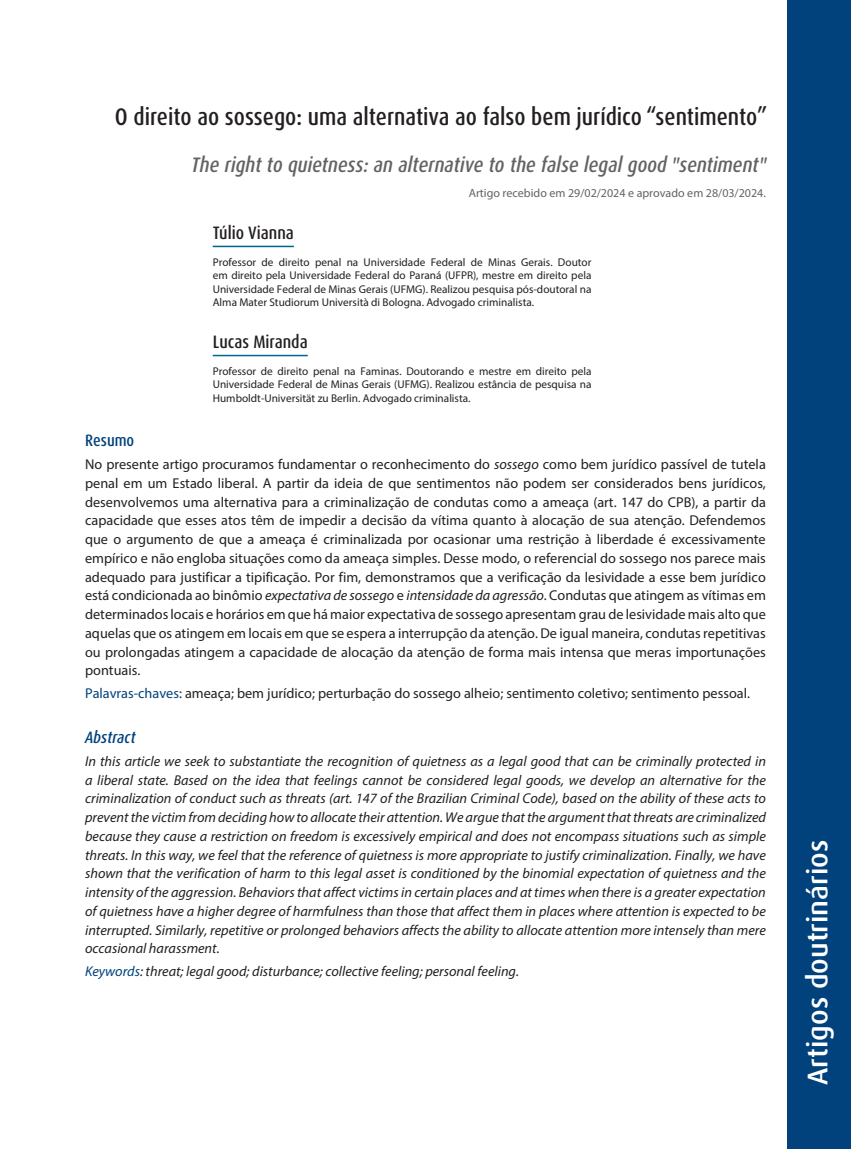
<style>
.page{position:relative;width:851px;height:1149px;background:#fff}
.page>*{position:absolute;margin:0;border:0;box-sizing:border-box;transform-origin:0 0}
.t1{font:500 28.5px "Dax Pro";color:#fff}
._00_-_TÍTULO{font:500 condensed 24px "Dax Pro";color:#231f20}
._01_-_Título_em_inglês{font:italic 500 condensed 21px "Dax Pro";color:#636366}
._02_-_AUTOR{font:500 condensed 18px "Dax Pro";color:#231f20}
._07_-_ABSTRACT{font:italic 500 condensed 16.5px "Dax Pro";color:#01427c}
._05_-_RESUMO{font:500 condensed 16.5px "Dax Pro";color:#01427c}
._06_-_TEXTO_RESUMO{font:14.25px/18.8px "Myriad Pro";color:#231f20;text-align:justify}
._08_-_TEXTO_RESUMO_ABSTRACT{font:italic 14.25px/18.8px "Myriad Pro";color:#231f20;text-align:justify}
._03_-_Artigo_Recebido{font:12px "Myriad Pro";color:#636366}
._04_-_BIOGRAFIA{font:11.25px/13.5px "Myriad Pro";color:#231f20;text-align:justify}
.s1{font-style:italic}
.s2{color:#01427c}
</style>
<div class="page">
<div style="left:787px;top:0;width:63px;height:1148px;background:#01427c"></div>
<hr style="left:213px;top:245px;width:81px;height:2px;background:#006494">
<hr style="left:213px;top:355px;width:95px;height:1px;background:#006494">
<p class="_00_-_TÍTULO" style="left:115px;top:101px;width:653px">O direito ao sossego: uma alternativa ao falso bem jurídico “sentimento”</p>
<p class="_01_-_Título_em_inglês" style="left:191px;top:151px;width:576px">The right to quietness: an alternative to the false legal good "sentiment"</p>
<p class="_03_-_Artigo_Recebido" style="left:468px;top:185px;width:299px">Artigo recebido em 29/02/2024 e aprovado em 28/03/2024.</p>
<p class="_02_-_AUTOR" style="left:213px;top:221px;width:83px">Túlio Vianna</p>
<p class="_04_-_BIOGRAFIA" style="left:213px;top:255px;width:380px">Professor de direito penal na Universidade Federal de Minas Gerais. Doutor em direito pela Universidade Federal do Paraná (UFPR), mestre em direito pela Universidade Federal de Minas Gerais (UFMG). Realizou pesquisa pós-doutoral na Alma Mater Studiorum Università di Bologna. Advogado criminalista.</p>
<p class="_02_-_AUTOR" style="left:213px;top:330px;width:96px">Lucas Miranda</p>
<p class="_04_-_BIOGRAFIA" style="left:213px;top:364px;width:380px">Professor de direito penal na Faminas. Doutorando e mestre em direito pela Universidade Federal de Minas Gerais (UFMG). Realizou estância de pesquisa na Humboldt-Universität zu Berlin. Advogado criminalista.</p>
<p class="_05_-_RESUMO" style="left:85px;top:429px;width:51px">Resumo</p>
<p class="_06_-_TEXTO_RESUMO" style="left:85px;top:454px;width:682px">No presente artigo procuramos fundamentar o reconhecimento do <span class="s1">sossego</span> como bem jurídico passível de tutela penal em um Estado liberal. A partir da ideia de que sentimentos não podem ser considerados bens jurídicos, desenvolvemos uma alternativa para a criminalização de condutas como a ameaça (art. 147 do CPB), a partir da capacidade que esses atos têm de impedir a decisão da vítima quanto à alocação de sua atenção. Defendemos que o argumento de que a ameaça é criminalizada por ocasionar uma restrição à liberdade é excessivamente empírico e não engloba situações como da ameaça simples. Desse modo, o referencial do sossego nos parece mais adequado para justificar a tipificação. Por fim, demonstramos que a verificação da lesividade a esse bem jurídico está condicionada ao binômio <span class="s1">expectativa de sossego</span> e <span class="s1">intensidade da agressão</span>. Condutas que atingem as vítimas em determinados locais e horários em que há maior expectativa de sossego apresentam grau de lesividade mais alto que aquelas que os atingem em locais em que se espera a interrupção da atenção. De igual maneira, condutas repetitivas ou prolongadas atingem a capacidade de alocação da atenção de forma mais intensa que meras importunações pontuais.</p>
<p class="_06_-_TEXTO_RESUMO" style="left:85px;top:684px;width:666px"><span class="s2">Palavras-chaves</span>: ameaça; bem jurídico; perturbação do sossego alheio; sentimento coletivo; sentimento pessoal.</p>
<p class="_07_-_ABSTRACT" style="left:85px;top:726px;width:52px">Abstract</p>
<p class="_08_-_TEXTO_RESUMO_ABSTRACT" style="left:85px;top:751px;width:682px">In this article we seek to substantiate the recognition of quietness as a legal good that can be criminally protected in a liberal state. Based on the idea that feelings cannot be considered legal goods, we develop an alternative for the criminalization of conduct such as threats (art. 147 of the Brazilian Criminal Code), based on the ability of these acts to prevent the victim from deciding how to allocate their attention. We argue that the argument that threats are criminalized because they cause a restriction on freedom is excessively empirical and does not encompass situations such as simple threats. In this way, we feel that the reference of quietness is more appropriate to justify criminalization. Finally, we have shown that the verification of harm to this legal asset is conditioned by the binomial expectation of quietness and the intensity of the aggression. Behaviors that affect victims in certain places and at times when there is a greater expectation of quietness have a higher degree of harmfulness than those that affect them in places where attention is expected to be interrupted. Similarly, repetitive or prolonged behaviors affects the ability to allocate attention more intensely than mere occasional harassment.</p>
<p class="_08_-_TEXTO_RESUMO_ABSTRACT" style="left:85px;top:961px;width:435px"><span class="s2">Keywords</span>: threat; legal good; disturbance; collective feeling; personal feeling.</p>
<h1 class="t1" style="left:799px;top:1084px;width:247px;rotate:-90deg">Artigos doutrinários</h1>
</div>
